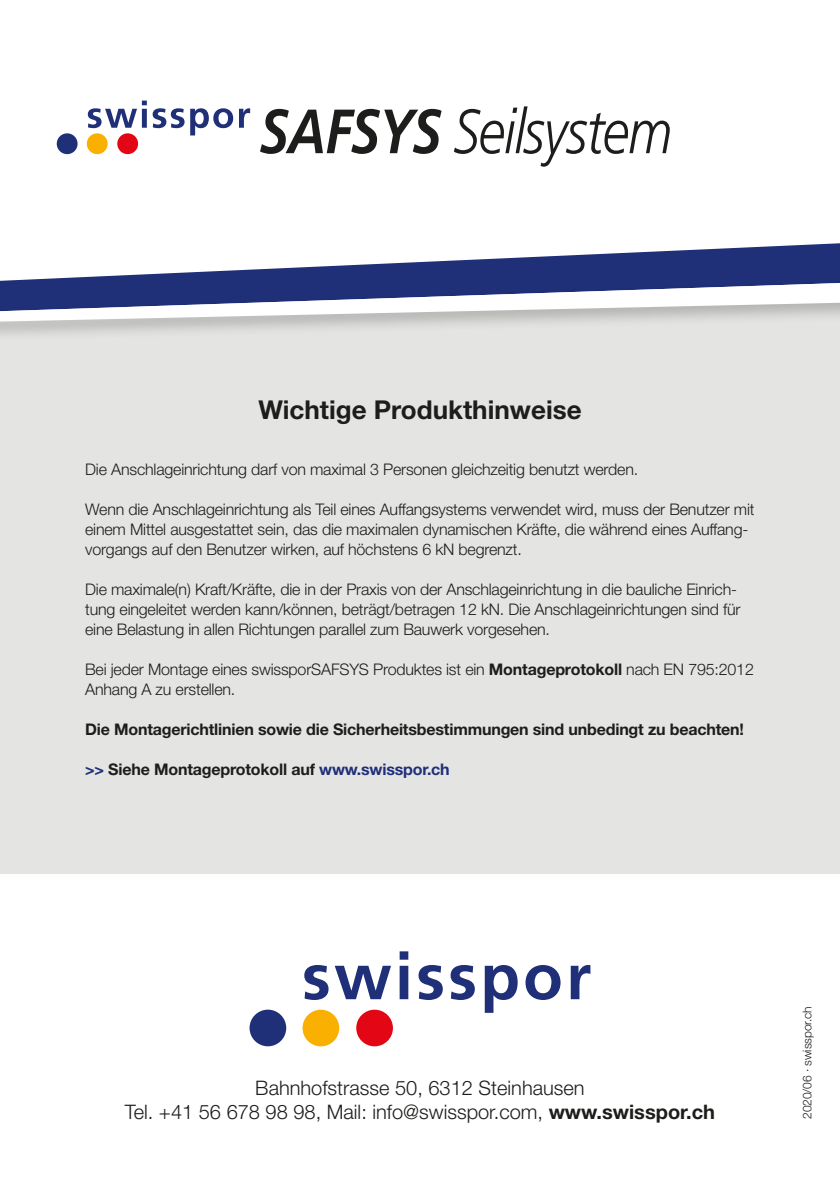
<style>
.page{position:relative;width:840px;height:1191px;background:#fff}
.page>*{position:absolute;margin:0;border:0;box-sizing:border-box;transform-origin:0 0}
.t1{font:italic 300 62.4px "Frutiger LT Std";letter-spacing:-.02em;color:#1d1d1b;scale:.85 1}
.t2{font:700 26px "Helvetica Neue LT Std";color:#1d1d1b}
.t3{font:300 20px/24px "Helvetica Neue LT Std";color:#1d1d1b;text-align:center}
.t4{font:300 16px/20px "Helvetica Neue LT Std";letter-spacing:-.01em;color:#1d1d1b}
.t5{font:700 16px "Helvetica Neue LT Std";letter-spacing:-.01em;color:#1d1d1b}
.t6{font:300 12px "Helvetica Neue LT Std";letter-spacing:-.01em;color:#1d1d1b}
.s1{font-weight:700}
.s2{color:#1f2f78}
</style>
<div class="page">
<div style="left:0;top:221px;width:839px;height:652px;background:#e4e4e3"></div>
<div style="left:0;top:0;width:839px;height:297px;background:#fff"></div>
<svg style="left:64px;top:243px;width:775px;height:35px"></svg>
<div style="left:0;top:278px;width:839px;height:64px;background:#1d1d1b;opacity:.25"></div>
<svg style="left:0;top:282px;width:839px;height:40px;background:#9da3be"></svg>
<svg style="left:304px;top:965px;width:24px;height:35px"></svg>
<svg style="left:334px;top:965px;width:57px;height:34px"></svg>
<svg style="left:399px;top:951px;width:9px;height:48px"></svg>
<svg style="left:418px;top:965px;width:24px;height:35px"></svg>
<svg style="left:450px;top:965px;width:24px;height:35px"></svg>
<svg style="left:484px;top:965px;width:33px;height:47px"></svg>
<svg style="left:525px;top:965px;width:35px;height:35px"></svg>
<svg style="left:570px;top:965px;width:20px;height:34px"></svg>
<div style="left:249px;top:1009px;width:37px;height:37px;background:#1f2f78;border-radius:50%"></div>
<div style="left:302px;top:1009px;width:37px;height:37px;background:#f9b000;border-radius:50%"></div>
<div style="left:356px;top:1009px;width:37px;height:37px;background:#e30614;border-radius:50%"></div>
<svg style="left:88px;top:101px;width:96px;height:27px"></svg>
<svg style="left:190px;top:108px;width:43px;height:27px"></svg>
<svg style="left:239px;top:108px;width:11px;height:20px"></svg>
<div style="left:57px;top:133px;width:20px;height:21px;background:#1f2f78;border-radius:50%"></div>
<div style="left:87px;top:133px;width:21px;height:21px;background:#f9b000;border-radius:50%"></div>
<div style="left:117px;top:133px;width:21px;height:21px;background:#e30614;border-radius:50%"></div>
<h1 class="t1" style="left:259px;top:96px;width:487px"><span class="s1">SAFSYS</span> Seilsystem</h1>
<h2 class="t2" style="left:258px;top:393px;width:324px">Wichtige Produkthinweise</h2>
<p class="t4" style="left:85px;top:459px;width:554px">Die Anschlageinrichtung darf von maximal 3 Personen gleichzeitig benutzt werden.</p>
<p class="t4" style="left:85px;top:499px;width:670px">Wenn die Anschlageinrichtung als Teil eines Auffangsystems verwendet wird, muss der Benutzer mit einem Mittel ausgestattet sein, das die maximalen dynamischen Kräfte, die während eines Auffang&shy;vorgangs auf den Benutzer wirken, auf höchstens 6 kN begrenzt.</p>
<p class="t4" style="left:85px;top:579px;width:656px">Die maximale(n) Kraft/Kräfte, die in der Praxis von der Anschlageinrichtung in die bauliche Einrich&shy;tung eingeleitet werden kann/können, beträgt/betragen 12 kN. Die Anschlageinrichtungen sind für eine Belastung in allen Richtungen parallel zum Bauwerk vorgesehen.</p>
<p class="t4" style="left:85px;top:659px;width:670px">Bei jeder Montage eines swissporSAFSYS Produktes ist ein <span class="s1">Montageprotokoll</span> nach EN 795:2012<br>Anhang A zu erstellen.</p>
<p class="t5" style="left:85px;top:719px;width:660px">Die Montagerichtlinien sowie die Sicherheitsbestimmungen sind unbedingt zu beachten!</p>
<p class="t5" style="left:85px;top:759px;width:366px"><span class="s2">&gt;&gt;</span> Siehe Montageprotokoll auf <span class="s2">www.swisspor.ch</span></p>
<p class="t3" style="left:125px;top:1075px;width:591px">Bahnhofstrasse 50, 6312 Steinhausen<br>Tel. +41 56 678 98 98, Mail: info@swisspor.com, <span class="s1">www.swisspor.ch</span></p>
<p class="t6" style="left:799px;top:1118px;width:114px;rotate:-90deg">2020/06 · swisspor.ch</p>
</div>
